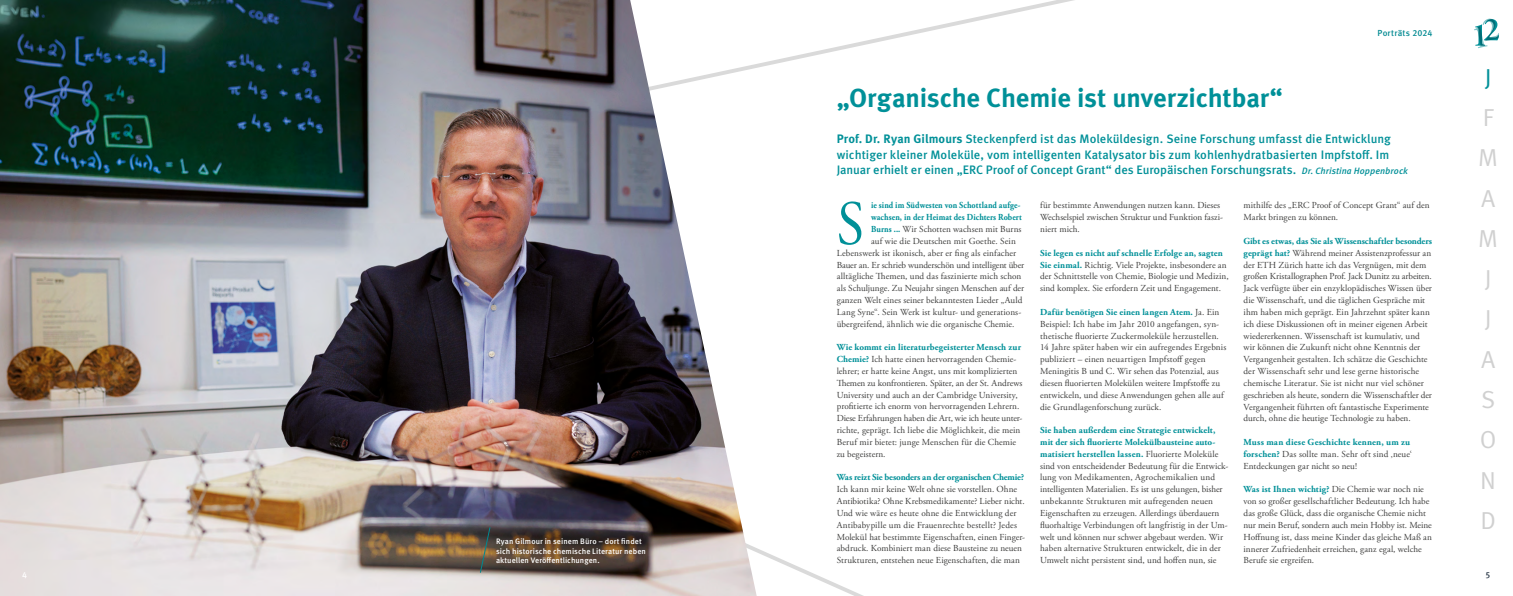
<style>
.page{position:relative;width:1513px;height:596px;background:#fff}
.page>*{position:absolute;margin:0;border:0;box-sizing:border-box;transform-origin:0 0}
.t1{font:62.65px "Adobe Garamond Pro";color:#009098;scale:.9 1}
.t2{font:700 26.25px "Meta OT";letter-spacing:-.01em;color:#009098}
.t3{font:24.5px/40.2px "Meta OT";color:#d0d0d0}
.t4{font:24.5px "Meta OT";color:#009098}
.t5{font:500 12.25px/15.3px "Meta OT";color:#009098}
.t6{font:9.19px/11.8px "Adobe Garamond Pro";letter-spacing:.005em;color:#3c3c3b}
.t7{font:700 9.19px "Adobe Garamond Pro";color:#009098;scale:.9 1}
.t8{font:9.19px "Adobe Garamond Pro";letter-spacing:-.015em;color:#3c3c3b}
.t9{font:700 9.19px "Adobe Garamond Pro";color:#009098}
.t10{font:500 8.75px "Meta OT";letter-spacing:.02em;color:#008991}
.t11{font:500 8.75px "Meta OT";color:#fff}
.t12{font:500 8.75px "Meta OT";color:#2e3c4b}
.t13{font:500 7.88px/9.6px "Meta OT";letter-spacing:.01em;color:#fff}
.s1{font-weight:700}
.s2{font-style:italic;font-size:9.19px}
.s3{font-weight:700;color:#009098}
</style>
<div class="page">
<svg style="left:757px;top:0;width:317px;height:68px"></svg>
<svg style="left:757px;top:548px;width:104px;height:47px"></svg>
<img style="left:0;top:0;width:757px;height:595px">
<svg style="left:1474px;top:18px;width:25px;height:30px"></svg>
<svg style="left:479px;top:526px;width:12px;height:47px"></svg>
<p class="t13" style="left:496px;top:536px;width:151px">Ryan Gilmour in seinem Büro – dort findet sich historische chemische Literatur neben aktuellen Veröffentlichungen.</p>
<h2 class="t2" style="left:837px;top:81px;width:448px">„Organische Chemie ist unverzichtbar“</h2>
<p class="t10" style="left:1378px;top:28px;width:56px">Porträts 2024</p>
<p class="t5" style="left:837px;top:131px;width:572px"><span class="s1">Prof. Dr. Ryan Gilmours</span> Steckenpferd ist das Moleküldesign. Seine Forschung umfasst die Entwicklung wichtiger kleiner Moleküle, vom intelligenten Katalysator bis zum kohlenhydratbasierten Impfstoff. Im<br>Januar erhielt er einen „ERC Proof of Concept Grant“ des Europäischen Forschungsrats. <span class="s2">Dr. Christina Hoppenbrock</span></p>
<h1 class="t1" style="left:837px;top:186px;width:32px">S</h1>
<p class="t7" style="left:871px;top:200px;width:168px">ie sind im Südwesten von Schottland aufge-</p>
<p class="t7" style="left:871px;top:212px;width:169px">wachsen, in der Heimat des Dichters Robert</p>
<p class="t6" style="left:871px;top:223px;width:152px"><span class="s3">Burns ...</span> Wir Schotten wachsen mit Burns</p>
<p class="t6" style="left:871px;top:235px;width:146px">auf wie die Deutschen mit Goethe. Sein</p>
<p class="t6" style="left:837px;top:247px;width:181px">Lebenswerk ist ikonisch, aber er fing als einfacher</p>
<p class="t8" style="left:837px;top:259px;width:189px">Bauer an. Er schrieb wunderschön und intelligent über</p>
<p class="t6" style="left:837px;top:271px;width:186px">alltägliche Themen, und das faszinierte mich schon</p>
<p class="t6" style="left:837px;top:282px;width:189px">als Schuljunge. Zu Neujahr singen Menschen auf der</p>
<p class="t6" style="left:837px;top:294px;width:187px">ganzen Welt eines seiner bekanntesten Lieder „Auld</p>
<p class="t6" style="left:837px;top:306px;width:186px">Lang Syne“. Sein Werk ist kultur- und generations-</p>
<p class="t6" style="left:837px;top:318px;width:179px">übergreifend, ähnlich wie die organische Chemie.</p>
<p class="t6" style="left:837px;top:341px;width:187px"><span class="s3">Wie kommt ein literaturbegeisterter Mensch zur Chemie?</span> Ich hatte einen hervorragenden Chemie&shy;lehrer; er hatte keine Angst, uns mit komplizierten Themen zu konfrontieren. Später, an der St. Andrews University und auch an der Cambridge University, profitierte ich enorm von hervorragenden Lehrern.<br>Diese Erfahrungen haben die Art, wie ich heute unter&shy;richte, geprägt. Ich liebe die Möglichkeit, die mein Beruf mir bietet: junge Menschen für die Chemie zu begeistern.</p>
<p class="t9" style="left:837px;top:472px;width:189px">Was reizt Sie besonders an der organischen Chemie?</p>
<p class="t6" style="left:837px;top:483px;width:190px">Ich kann mir keine Welt ohne sie vorstellen. Ohne Antibiotika? Ohne Krebsmedikamente? Lieber nicht.<br>Und wie wäre es heute ohne die Entwicklung der Antibabypille um die Frauenrechte bestellt? Jedes Molekül hat bestimmte Eigenschaften, einen Finger&shy;abdruck. Kombiniert man diese Bausteine zu neuen Strukturen, entstehen neue Eigenschaften, die man</p>
<p class="t6" style="left:1040px;top:200px;width:184px">für bestimmte Anwendungen nutzen kann. Dieses<br>Wechselspiel zwischen Struktur und Funktion faszi&shy;niert mich.</p>
<p class="t6" style="left:1040px;top:247px;width:190px"><span class="s3">Sie legen es nicht auf schnelle Erfolge an, sagten Sie einmal.</span> Richtig. Viele Projekte, insbesondere an der Schnittstelle von Chemie, Biologie und Medizin, sind komplex. Sie erfordern Zeit und Engagement.</p>
<p class="t6" style="left:1040px;top:306px;width:188px"><span class="s3">Dafür benötigen Sie einen langen Atem.</span> Ja. Ein Beispiel: Ich habe im Jahr 2010 angefangen, syn&shy;thetische fluorierte Zuckermoleküle herzustellen.<br>14 Jahre später haben wir ein aufregendes Ergebnis publiziert – einen neuartigen Impfstoff gegen Meningitis B und C. Wir sehen das Potenzial, aus diesen fluorierten Molekülen weitere Impfstoffe zu entwickeln, und diese Anwendungen gehen alle auf die Grundlagenforschung zurück.</p>
<p class="t6" style="left:1040px;top:424px;width:190px"><span class="s3">Sie haben außerdem eine Strategie entwickelt, mit der sich fluorierte Molekülbausteine auto&shy;matisiert herstellen lassen.</span> Fluorierte Moleküle sind von entscheidender Bedeutung für die Entwick&shy;lung von Medikamenten, Agrochemikalien und intelligenten Materialien. Es ist uns gelungen, bisher unbekannte Strukturen mit aufregenden neuen Eigenschaften zu erzeugen. Allerdings überdauern fluorhaltige Verbindungen oft langfristig in der Um&shy;welt und können nur schwer abgebaut werden. Wir haben alternative Strukturen entwickelt, die in der Umwelt nicht persistent sind, und hoffen nun, sie</p>
<p class="t6" style="left:1244px;top:200px;width:188px">mithilfe des „ERC Proof of Concept Grant“ auf den<br>Markt bringen zu können.</p>
<p class="t6" style="left:1244px;top:235px;width:190px"><span class="s3">Gibt es etwas, das Sie als Wissenschaftler besonders geprägt hat?</span> Während meiner Assistenzprofessur an der ETH Zürich hatte ich das Vergnügen, mit dem großen Kristallographen Prof. Jack Dunitz zu arbeiten.<br>Jack verfügte über ein enzyklopädisches Wissen über die Wissenschaft, und die täglichen Gespräche mit ihm haben mich geprägt. Ein Jahrzehnt später kann ich diese Diskussionen oft in meiner eigenen Arbeit wiedererkennen. Wissenschaft ist kumulativ, und wir können die Zukunft nicht ohne Kenntnis der Vergangenheit gestalten. Ich schätze die Geschichte der Wissenschaft sehr und lese gerne historische chemische Literatur. Sie ist nicht nur viel schöner geschrieben als heute, sondern die Wissenschaftler der Vergangenheit führten oft fantastische Experimente durch, ohne die heutige Technologie zu haben.</p>
<p class="t6" style="left:1244px;top:436px;width:170px"><span class="s3">Muss man diese Geschichte kennen, um zu forschen?</span> Das sollte man. Sehr oft sind ‚neue‘<br>Entdeckungen gar nicht so neu!</p>
<p class="t6" style="left:1244px;top:483px;width:190px"><span class="s3">Was ist Ihnen wichtig?</span> Die Chemie war noch nie von so großer gesellschaftlicher Bedeutung. Ich habe das große Glück, dass die organische Chemie nicht nur mein Beruf, sondern auch mein Hobby ist. Meine Hoffnung ist, dass meine Kinder das gleiche Maß an innerer Zufriedenheit erreichen, ganz egal, welche Berufe sie ergreifen.</p>
<h3 class="t4" style="left:1485px;top:62px;width:8px">J</h3>
<h3 class="t3" style="left:1478px;top:97px;width:21px">F<br>M<br>A<br>M<br>J<br>J<br>A<br>S<br>O<br>N<br>D</h3>
<p class="t11" style="left:22px;top:568px;width:6px">4</p>
<p class="t12" style="left:1486px;top:568px;width:6px">5</p>
</div>
